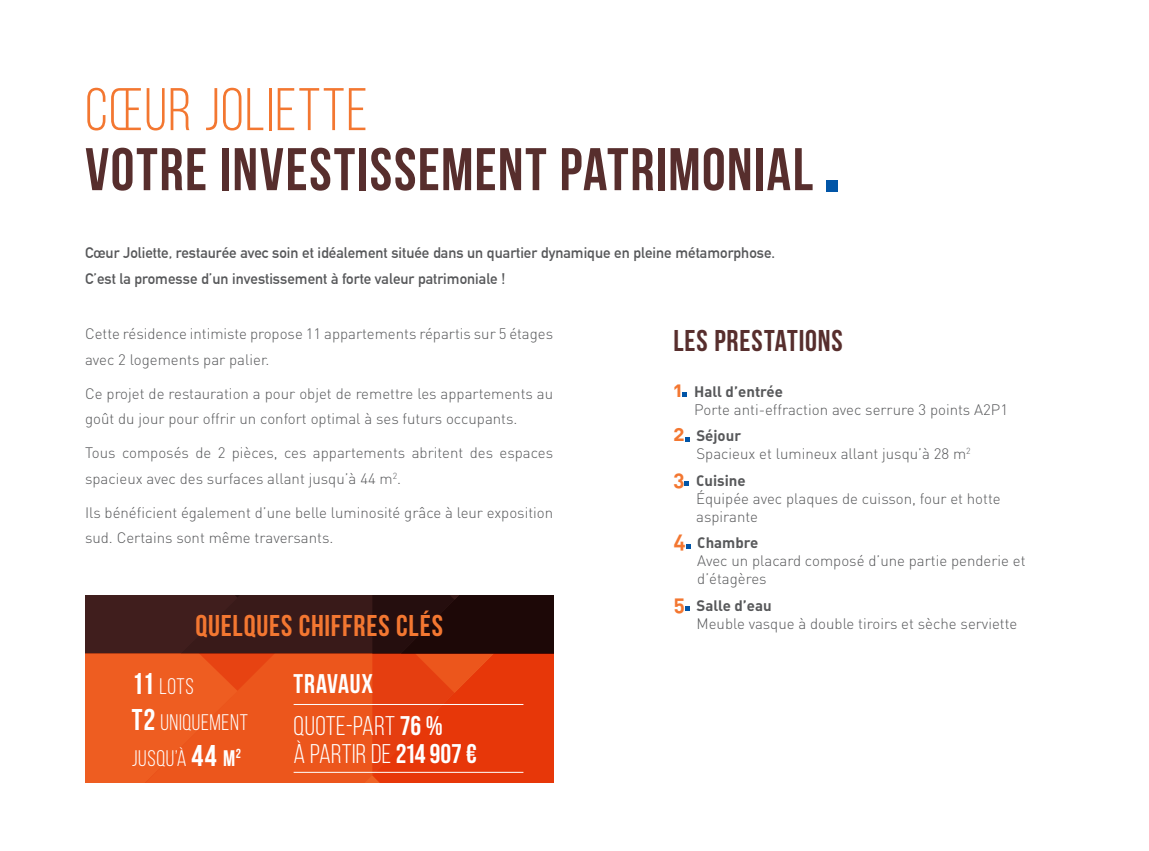
<style>
.page{position:relative;width:1149px;height:851px;background:#fff}
.page>*{position:absolute;margin:0;border:0;box-sizing:border-box;transform-origin:0 0}
.t1{font:700 60px/60px "Bebas Neue";letter-spacing:.025em;color:#572e2d}
.t2{font:700 30px "Bebas Neue";letter-spacing:.025em;color:#f37731}
.t3{font:700 30px "Bebas Neue";letter-spacing:.03em;color:#572e2d}
.t4{font:27px/28.8px "Bebas Neue";letter-spacing:.01em;color:#fff}
.t5{font:700 27px "Bebas Neue";letter-spacing:.03em;color:#fff}
.t6{font:22.5px "Bebas Neue";letter-spacing:.03em;color:#fff}
.t7{font:300 15px/18px "DIN";color:#57585a}
.t8{font:700 15px "DIN Alternate";color:#57585a}
.s1{font-weight:400;color:#f37731}
.s2{font-weight:700;font-size:30px}
.s3{font-weight:700}
.s4{font-family:"Bebas Neue Pro";font-weight:700}
.s5{font-family:"DIN Bold Alternate";font-weight:400;font-size:21px;color:#f37731}
.s6{font-family:"DIN Bold Alternate";font-weight:400}
</style>
<div class="page">
<div style="left:825px;top:180px;width:11px;height:11px;background:#0155a7"></div>
<svg style="left:682px;top:392px;width:5px;height:4px"></svg>
<svg style="left:685px;top:437px;width:4px;height:4px"></svg>
<svg style="left:684px;top:481px;width:5px;height:5px"></svg>
<svg style="left:686px;top:544px;width:4px;height:4px"></svg>
<svg style="left:685px;top:606px;width:4px;height:5px"></svg>
<svg style="left:85px;top:595px;width:468px;height:187px;background:#b03b16"></svg>
<hr style="left:293px;top:704px;width:230px;height:1px;background:#fff">
<hr style="left:293px;top:771px;width:230px;height:1px;background:#fff">
<p class="t1" style="left:85px;top:79px;width:729px"><span class="s1">CŒUR JOLIETTE<br></span>VOTRE INVESTISSEMENT PATRIMONIAL</p>
<p class="t8" style="left:85px;top:241px;width:691px">Cœur Joliette, restaurée avec soin et idéalement située dans un quartier dynamique en pleine métamorphose.</p>
<p class="t8" style="left:85px;top:267px;width:421px">C’est la promesse d’un investissement à forte valeur patrimoniale !</p>
<p class="t7" style="left:85px;top:321px;width:469px;line-height:25.5px">Cette résidence intimiste propose 11 appartements répartis sur 5 étages avec 2 logements par palier.</p>
<p class="t7" style="left:85px;top:380px;width:469px;line-height:25.5px">Ce projet de restauration a pour objet de remettre les appartements au goût du jour pour offrir un confort optimal à ses futurs occupants.</p>
<p class="t7" style="left:85px;top:440px;width:469px;line-height:25.5px">Tous composés de 2 pièces, ces appartements abritent des espaces spacieux avec des surfaces allant jusqu’à 44 m<sup>2</sup>.</p>
<p class="t7" style="left:85px;top:499px;width:469px;line-height:25.5px">Ils bénéficient également d’une belle luminosité grâce à leur exposition sud. Certains sont même traversants.</p>
<p class="t2" style="left:195px;top:608px;width:249px">QUELQUES CHIFFRES CLÉS</p>
<p class="t6" style="left:132px;top:673px;width:63px"><span class="s2">11</span> LOTS</p>
<p class="t6" style="left:132px;top:709px;width:117px"><span class="s2">T2</span> UNIQUEMENT</p>
<p class="t6" style="left:132px;top:745px;width:111px">JUSQU’À <span class="s2">44</span> <span class="s3">M</span><sup>2</sup></p>
<p class="t5" style="left:293px;top:668px;width:81px">TRAVAUX</p>
<p class="t4" style="left:293px;top:710px;width:184px">QUOTE-PART <span class="s3">7</span><span class="s4">6</span> <span class="s3">%<br></span>À PARTIR DE <span class="s3">2</span><span class="s4">14 907</span> <span class="s3">€</span></p>
<p class="t3" style="left:673px;top:324px;width:171px">LES PRESTATIONS</p>
<p class="t7" style="left:694px;top:382px;width:315px;text-indent:-21px"><span class="s5">1</span> <span class="s6">Hall d’entrée<br></span>Porte anti-effraction avec serrure 3 points A2P1</p>
<p class="t7" style="left:696px;top:426px;width:276px;text-indent:-23px"><span class="s5">2</span> <span class="s6">Séjour<br></span>Spacieux et lumineux allant jusqu’à 28 m<sup>2</sup></p>
<p class="t7" style="left:696px;top:471px;width:306px;text-indent:-23px"><span class="s5">3</span> <span class="s6">Cuisine<br></span>Équipée avec plaques de cuisson, four et hotte aspirante</p>
<p class="t7" style="left:697px;top:533px;width:330px;text-indent:-24px"><span class="s5">4</span> <span class="s6">Chambre<br></span>Avec un placard composé d’une partie penderie et d’étagères</p>
<p class="t7" style="left:696px;top:596px;width:322px;text-indent:-23px"><span class="s5">5</span> <span class="s6">Salle d’eau<br></span>Meuble vasque à double tiroirs et sèche serviette</p>
</div>
